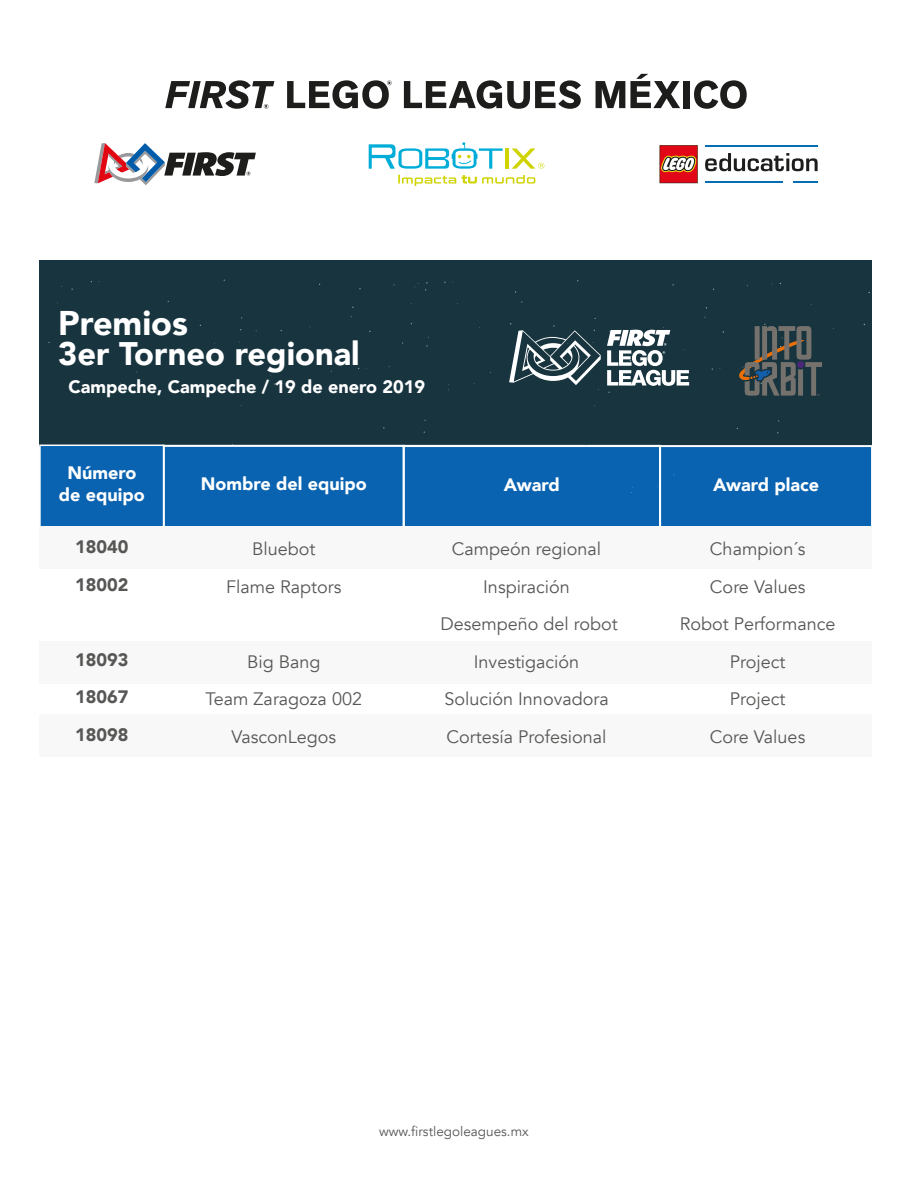
<style>
.page{position:relative;width:918px;height:1188px;background:#fff}
.page>*{position:absolute;margin:0;border:0;box-sizing:border-box;transform-origin:0 0}
.t1{font:900 34.2px "Avenir";color:#fff}
.t2{font:900 32.55px "Avenir";color:#fff}
.t3{font:18px/37.5px "Avenir";color:#575756;text-align:center}
.t4{font:900 18px/21.6px "Avenir";color:#fff;text-align:center}
.t5{font:900 18px/37.5px "Avenir";color:#575756}
.t6{font:13.5px "Avenir";color:#575756}
</style>
<div class="page">
<div style="left:40px;top:260px;width:832px;height:186px;background:#18343f"></div>
<div style="left:39px;top:445px;width:126px;height:83px;background:#0a63b0;border:2px solid #fff"></div>
<div style="left:163px;top:445px;width:242px;height:84px;background:#0a63b0;border:2px solid #fff"></div>
<div style="left:403px;top:445px;width:258px;height:84px;background:#0a63b0;border:2px solid #fff"></div>
<div style="left:659px;top:445px;width:214px;height:84px;background:#0a63b0;border:2px solid #fff"></div>
<svg style="left:404px;top:80px;width:177px;height:29px"></svg>
<svg style="left:596px;top:74px;width:84px;height:34px"></svg>
<div style="left:683px;top:81px;width:7px;height:27px;background:#1d1d1b"></div>
<svg style="left:694px;top:80px;width:53px;height:29px"></svg>
<svg style="left:165px;top:80px;width:109px;height:29px"></svg>
<svg style="left:287px;top:80px;width:105px;height:29px"></svg>
<svg style="left:705px;top:153px;width:113px;height:18px"></svg>
<hr style="left:705px;top:145px;width:113px;height:2px;background:#046db5">
<hr style="left:705px;top:182px;width:78px;height:1px;background:#046db5">
<svg style="left:793px;top:182px;width:25px;height:1px"></svg>
<svg style="left:660px;top:145px;width:38px;height:38px"></svg>
<svg style="left:462px;top:175px;width:73px;height:9px"></svg>
<svg style="left:398px;top:175px;width:58px;height:11px"></svg>
<hr style="left:506px;top:148px;width:3px;height:21px;background:#cfd400">
<svg style="left:512px;top:148px;width:32px;height:21px"></svg>
<svg style="left:369px;top:142px;width:134px;height:27px"></svg>
<svg style="left:94px;top:143px;width:162px;height:42px"></svg>
<svg style="left:739px;top:324px;width:83px;height:72px"></svg>
<svg style="left:509px;top:318px;width:92px;height:72px"></svg>
<svg style="left:607px;top:327px;width:82px;height:66px"></svg>
<div style="left:40px;top:527px;width:832px;height:42px;background:#f8f8f8"></div>
<div style="left:40px;top:642px;width:832px;height:42px;background:#f8f8f8"></div>
<div style="left:40px;top:715px;width:832px;height:42px;background:#f8f8f8"></div>
<h1 class="t1" style="left:58px;top:294px;width:131px">Premios</h1>
<h2 class="t2" style="left:58px;top:326px;width:303px">3er Torneo regional</h2>
<p class="t4" style="left:69px;top:375px;width:358px">Campeche, Campeche / 19 de enero 2019</p>
<p class="t4" style="left:59px;top:461px;width:88px">Número de equipo</p>
<p class="t4" style="left:201px;top:473px;width:167px">Nombre del equipo</p>
<p class="t4" style="left:504px;top:473px;width:58px">Award</p>
<p class="t4" style="left:713px;top:473px;width:108px">Award place</p>
<p class="t5" style="left:75px;top:528px;width:55px">18040<br>18002</p>
<p class="t5" style="left:75px;top:640px;width:55px;text-align:justify">18093<br>18067<br>18098</p>
<p class="t3" style="left:226px;top:531px;width:117px">Bluebot<br>Flame Raptors</p>
<p class="t3" style="left:206px;top:643px;width:158px">Big Bang<br>Team Zaragoza 002<br>VasconLegos</p>
<p class="t3" style="left:440px;top:531px;width:179px">Campeón regional<br>Inspiración<br>Desempeño del robot<br>Investigación<br>Solución Innovadora<br>Cortesía Profesional</p>
<p class="t3" style="left:680px;top:531px;width:157px">Champion´s<br>Core Values<br>Robot Performance<br>Project<br>Project<br>Core Values</p>
<p class="t6" style="left:379px;top:1123px;width:151px">www.firstlegoleagues.mx</p>
</div>
